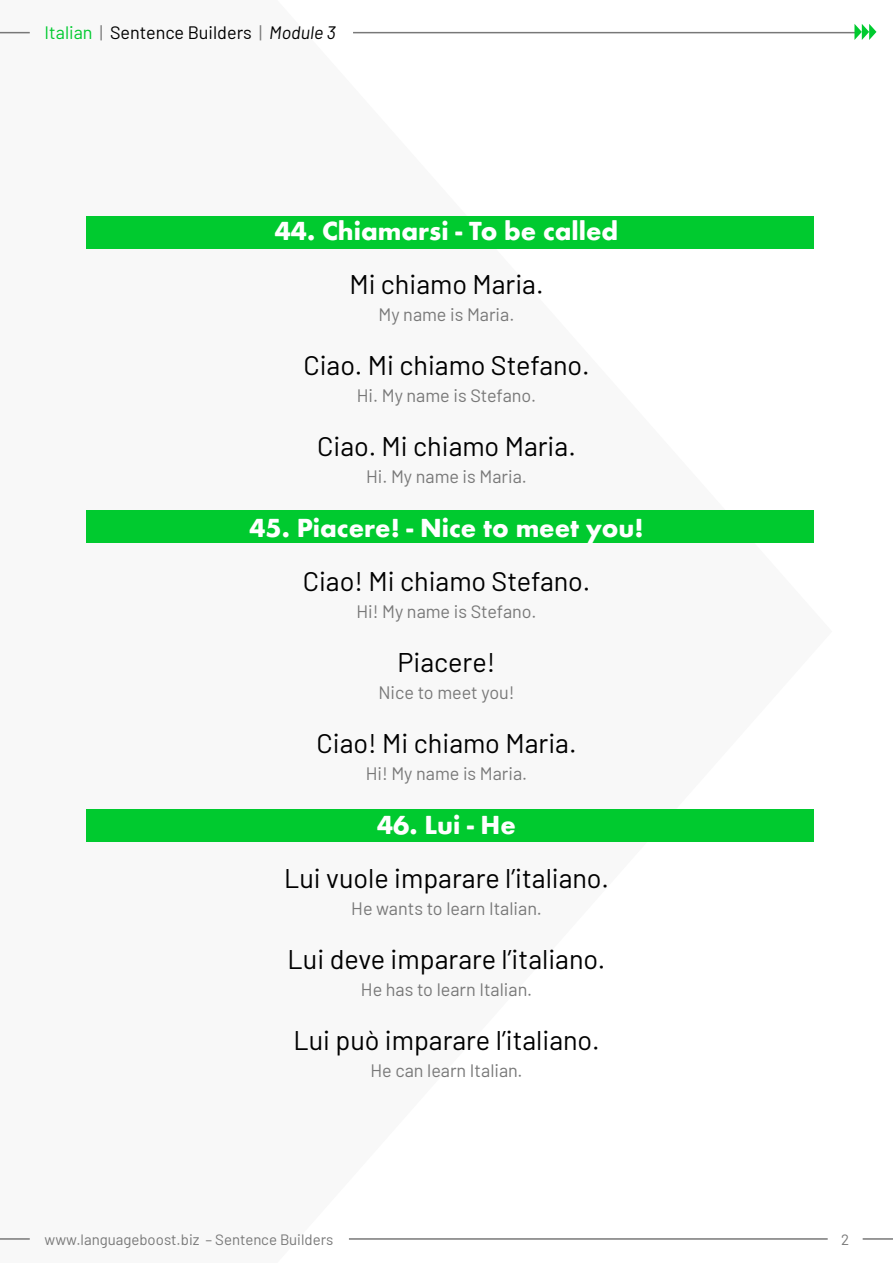
<style>
.page{position:relative;width:893px;height:1263px;background:#fff}
.page>*{position:absolute;margin:0;border:0;box-sizing:border-box;transform-origin:0 0}
.t1{font:27px "Barlow";color:#000}
.t2{font:700 27px "Futura Round";color:#fff}
.t3{font:18px "Barlow";color:#787878}
.t4{font:18px "Barlow";color:#000}
.t5{font:15px "Barlow";color:#787878}
.s1{color:#00ca2f}
.s2{color:#787878}
.s3{font-style:italic}
</style>
<div class="page">
<hr style="left:0;top:32px;width:30px;height:1px;background:#787878">
<hr style="left:0;top:1238px;width:30px;height:2px;background:#787878">
<hr style="left:353px;top:32px;width:502px;height:1px;background:#787878">
<hr style="left:863px;top:1238px;width:30px;height:2px;background:#787878">
<hr style="left:349px;top:1238px;width:479px;height:2px;background:#787878">
<svg style="left:854px;top:24px;width:22px;height:16px"></svg>
<div style="left:86px;top:216px;width:728px;height:32px;background:#00ca2f"></div>
<div style="left:86px;top:510px;width:728px;height:33px;background:#00ca2f"></div>
<div style="left:86px;top:809px;width:728px;height:33px;background:#00ca2f"></div>
<p class="t4" style="left:45px;top:20px;width:293px"><span class="s1">Italian</span> <span class="s2">|</span> Sentence Builders <span class="s2">|</span> <span class="s3">Module 3</span></p>
<p class="t2" style="left:275px;top:210px;width:345px">44. Chiamarsi - To be called</p>
<p class="t1" style="left:349px;top:265px;width:196px">Mi chiamo Maria.</p>
<p class="t3" style="left:379px;top:301px;width:137px">My name is Maria.</p>
<p class="t1" style="left:303px;top:346px;width:288px">Ciao. Mi chiamo Stefano.</p>
<p class="t3" style="left:357px;top:382px;width:181px">Hi. My name is Stefano.</p>
<p class="t1" style="left:317px;top:427px;width:260px">Ciao. Mi chiamo Maria.</p>
<p class="t3" style="left:366px;top:463px;width:162px">Hi. My name is Maria.</p>
<p class="t2" style="left:249px;top:507px;width:396px">45. Piacere! - Nice to meet you!</p>
<p class="t1" style="left:303px;top:562px;width:289px">Ciao! Mi chiamo Stefano.</p>
<p class="t3" style="left:356px;top:598px;width:181px">Hi! My name is Stefano.</p>
<p class="t1" style="left:398px;top:643px;width:99px">Piacere!</p>
<p class="t3" style="left:378px;top:679px;width:138px">Nice to meet you!</p>
<p class="t1" style="left:316px;top:724px;width:262px">Ciao! Mi chiamo Maria.</p>
<p class="t3" style="left:366px;top:760px;width:163px">Hi! My name is Maria.</p>
<p class="t2" style="left:377px;top:804px;width:140px">46. Lui - He</p>
<p class="t1" style="left:284px;top:859px;width:326px">Lui vuole imparare l’italiano.</p>
<p class="t3" style="left:351px;top:895px;width:192px">He wants to learn Italian.</p>
<p class="t1" style="left:288px;top:940px;width:319px">Lui deve imparare l’italiano.</p>
<p class="t3" style="left:361px;top:976px;width:173px">He has to learn Italian.</p>
<p class="t1" style="left:293px;top:1021px;width:308px">Lui può imparare l’italiano.</p>
<p class="t3" style="left:370px;top:1057px;width:154px">He can learn Italian.</p>
<p class="t5" style="left:45px;top:1229px;width:290px">www.languageboost.biz – Sentence Builders</p>
<p class="t5" style="left:841px;top:1229px;width:10px">2</p>
</div>
